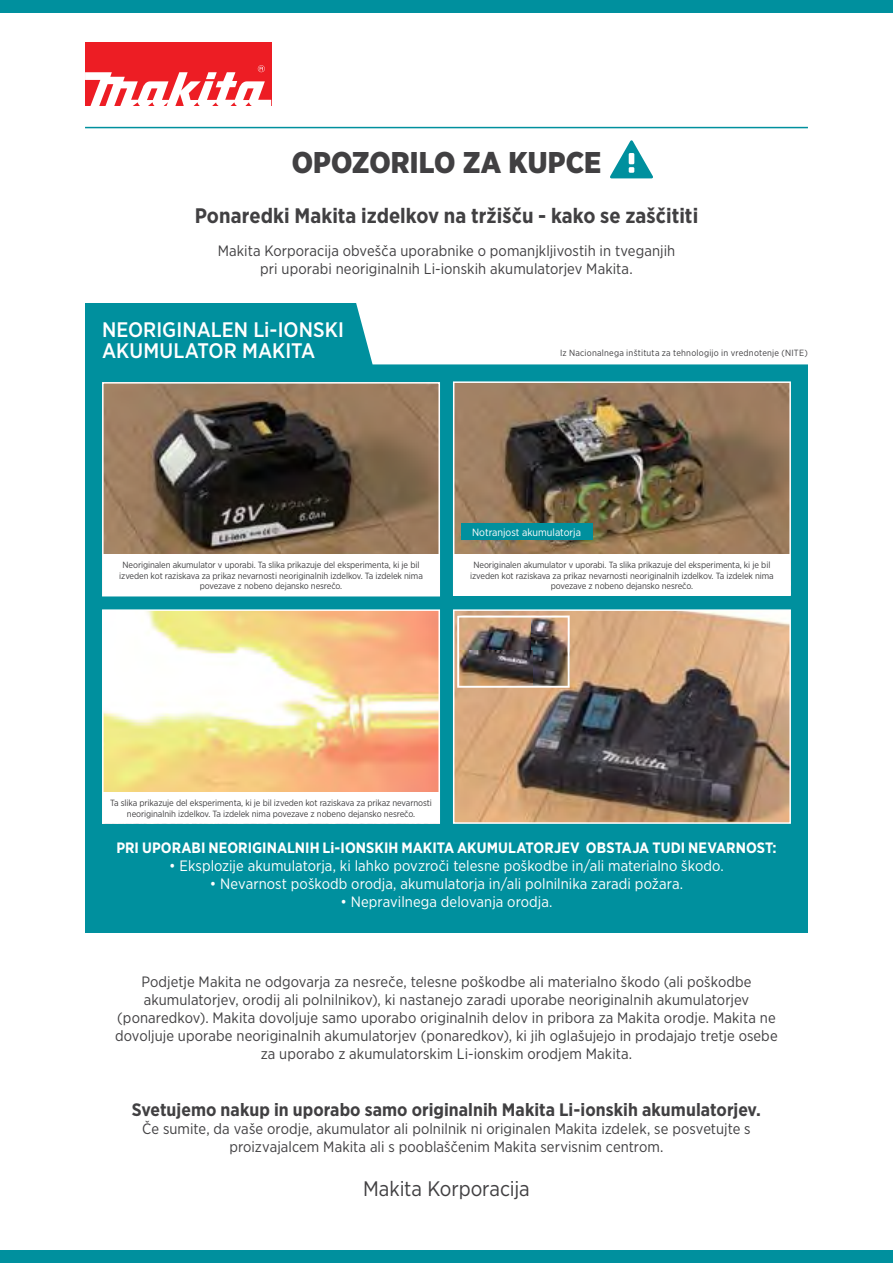
<style>
.page{position:relative;width:893px;height:1263px;background:#fff}
.page>*{position:absolute;margin:0;border:0;box-sizing:border-box;transform-origin:0 0}
.t1{font:900 30px "Gotham Narrow";letter-spacing:.005em;color:#414042}
.t2{font:700 21px "Gotham Narrow";letter-spacing:.005em;color:#414042}
.t3{font:500 21px/21px "Gotham Narrow";color:#fff}
.t4{font:21px "Gotham Narrow";letter-spacing:-.005em;color:#414042}
.t5{font:700 18px "Gotham Narrow";letter-spacing:.005em;color:#414042}
.t6{font:15px/18px "Gotham Narrow";letter-spacing:.005em;color:#414042;text-align:center}
.t7{font:15px "Gotham Narrow";letter-spacing:.005em;color:#fff}
.t8{font:700 15px "Gotham Narrow";letter-spacing:.005em;color:#fff}
.t9{font:10.5px "Gotham Narrow";color:#fff}
.t10{font:9px/10.8px "Gotham Narrow";letter-spacing:-.01em;color:#414042;text-align:center}
.t11{font:9px "Gotham Narrow";letter-spacing:.025em;color:#414042}
</style>
<div class="page">
<div style="left:0;top:0;width:893px;height:13px;background:#00909e"></div>
<div style="left:0;top:1250px;width:893px;height:13px;background:#00909e"></div>
<div style="left:85px;top:303px;width:723px;height:630px;background:#00909e"></div>
<img style="left:456px;top:612px;width:332px;height:209px">
<div style="left:453px;top:609px;width:338px;height:215px;border:2px solid #fff"></div>
<img style="left:457px;top:616px;width:113px;height:72px">
<img style="left:105px;top:385px;width:332px;height:169px">
<div style="left:102px;top:382px;width:338px;height:214px;border:2px solid #fff"></div>
<div style="left:103px;top:554px;width:336px;height:42px;background:#fff"></div>
<img style="left:456px;top:384px;width:332px;height:170px">
<div style="left:453px;top:381px;width:338px;height:215px;border:2px solid #fff"></div>
<div style="left:461px;top:523px;width:131px;height:17px;background:#00909e"></div>
<div style="left:454px;top:554px;width:336px;height:42px;background:#fff"></div>
<img style="left:105px;top:612px;width:332px;height:180px">
<div style="left:102px;top:609px;width:338px;height:215px;border:2px solid #fff"></div>
<div style="left:103px;top:792px;width:336px;height:31px;background:#fff"></div>
<div style="left:356px;top:303px;width:452px;height:61px;background:#fff"></div>
<div style="left:85px;top:43px;width:186px;height:63px;background:#ed1d24"></div>
<svg style="left:85px;top:65px;width:186px;height:41px"></svg>
<hr style="left:85px;top:127px;width:723px;height:1px;background:#00909e">
<svg style="left:610px;top:140px;width:43px;height:38px"></svg>
<h1 class="t1" style="left:292px;top:142px;width:311px">OPOZORILO ZA KUPCE</h1>
<h2 class="t2" style="left:195px;top:202px;width:505px">Ponaredki Makita izdelkov na tržišču - kako se zaščititi</h2>
<p class="t6" style="left:218px;top:241px;width:459px">Makita Korporacija obvešča uporabnike o pomanjkljivostih in tveganjih pri uporabi neoriginalnih Li-ionskih akumulatorjev Makita.</p>
<h2 class="t3" style="left:102px;top:318px;width:243px">NEORIGINALEN Li-IONSKI<br>AKUMULATOR MAKITA</h2>
<p class="t11" style="left:560px;top:347px;width:249px">Iz Nacionalnega inštituta za tehnologijo in vrednotenje (NITE)</p>
<p class="t10" style="left:119px;top:559px;width:305px">Neoriginalen akumulator v uporabi. Ta slika prikazuje del eksperimenta, ki je bil izveden kot raziskava za prikaz nevarnosti neoriginalnih izdelkov. Ta izdelek nima povezave z nobeno dejansko nesrečo.</p>
<p class="t9" style="left:472px;top:526px;width:110px">Notranjost akumulatorja</p>
<p class="t10" style="left:470px;top:559px;width:305px">Neoriginalen akumulator v uporabi. Ta slika prikazuje del eksperimenta, ki je bil izveden kot raziskava za prikaz nevarnosti neoriginalnih izdelkov. Ta izdelek nima povezave z nobeno dejansko nesrečo.</p>
<p class="t10" style="left:110px;top:797px;width:323px">Ta slika prikazuje del eksperimenta, ki je bil izveden kot raziskava za prikaz nevarnosti neoriginalnih izdelkov. Ta izdelek nima povezave z nobeno dejansko nesrečo.</p>
<p class="t8" style="left:116px;top:838px;width:662px">PRI UPORABI NEORIGINALNIH Li-IONSKIH MAKITA AKUMULATORJEV OBSTAJA TUDI NEVARNOST:</p>
<p class="t7" style="left:169px;top:856px;width:556px">• Eksplozije akumulatorja, ki lahko povzroči telesne poškodbe in/ali materialno škodo.</p>
<p class="t7" style="left:210px;top:874px;width:475px">• Nevarnost poškodb orodja, akumulatorja in/ali polnilnika zaradi požara.</p>
<p class="t7" style="left:340px;top:892px;width:214px">• Nepravilnega delovanja orodja.</p>
<p class="t6" style="left:115px;top:972px;width:664px">Podjetje Makita ne odgovarja za nesreče, telesne poškodbe ali materialno škodo (ali poškodbe akumulatorjev, orodij ali polnilnikov), ki nastanejo zaradi uporabe neoriginalnih akumulatorjev (ponaredkov). Makita dovoljuje samo uporabo originalnih delov in pribora za Makita orodje. Makita ne dovoljuje uporabe neoriginalnih akumulatorjev (ponaredkov), ki jih oglašujejo in prodajajo tretje osebe za uporabo z akumulatorskim Li-ionskim orodjem Makita.</p>
<p class="t5" style="left:132px;top:1098px;width:631px">Svetujemo nakup in uporabo samo originalnih Makita Li-ionskih akumulatorjev.</p>
<p class="t6" style="left:142px;top:1120px;width:610px">Če sumite, da vaše orodje, akumulator ali polnilnik ni originalen Makita izdelek, se posvetujte s proizvajalcem Makita ali s pooblaščenim Makita servisnim centrom.</p>
<h2 class="t4" style="left:363px;top:1175px;width:168px">Makita Korporacija</h2>
</div>
